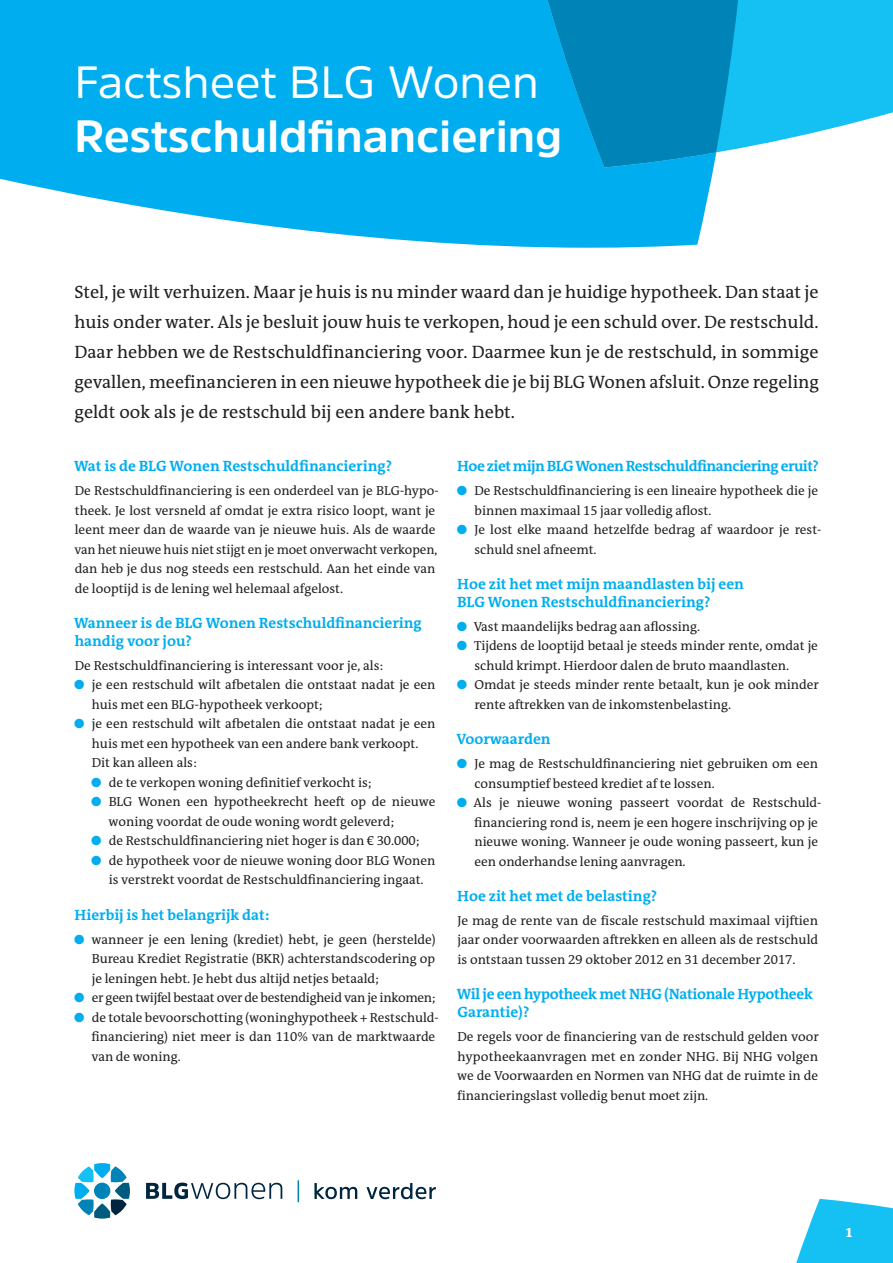
<style>
.page{position:relative;width:893px;height:1263px;background:#fff}
.page>*{position:absolute;margin:0;border:0;box-sizing:border-box;transform-origin:0 0}
.t1{font:700 45px "Amsi Pro";color:#fff}
.t2{font:45px "Amsi Pro";color:#fff}
.t3{font:18px/30px "The Antiqua B W5 Plain";color:#231f20;text-align:justify}
.t4{font:700 16.5px "The Antiqua B W7";color:#fff}
.t5{font:700 15px/18px "The Antiqua B W7";color:#00aeef}
.t6{font:700 15px/18px "The Antiqua B W7";letter-spacing:-.02em;color:#00aeef}
.t7{font:700 15px "The Antiqua B W7";letter-spacing:-.035em;color:#00aeef}
.t8{font:13.2px/19.5px "The Antiqua B W5 Plain";color:#231f20}
.t9{font:13.2px "The Antiqua B W5 Plain";letter-spacing:-.02em;color:#231f20}
.s1{color:#00aeef}
</style>
<div class="page">
<svg style="left:796px;top:1199px;width:97px;height:64px"></svg>
<svg style="left:0;top:0;width:714px;height:248px;background:#19b6f0"></svg>
<svg style="left:738px;top:0;width:155px;height:149px;background:#2fc7f3"></svg>
<svg style="left:548px;top:0;width:190px;height:167px;background:#048ec2"></svg>
<svg style="left:146px;top:1182px;width:136px;height:17px"></svg>
<svg style="left:74px;top:1163px;width:56px;height:55px"></svg>
<svg style="left:314px;top:1183px;width:43px;height:16px"></svg>
<svg style="left:367px;top:1183px;width:69px;height:16px"></svg>
<svg style="left:298px;top:1180px;width:1px;height:22px"></svg>
<h1 class="t2" style="left:74px;top:51px;width:466px">Factsheet BLG Wonen</h1>
<h1 class="t1" style="left:74px;top:105px;width:490px">Restschuldfinanciering</h1>
<p class="t3" style="left:74px;top:277px;width:746px">Stel, je wilt verhuizen. Maar je huis is nu minder waard dan je huidige hypotheek. Dan staat je huis onder water. Als je besluit jouw huis te verkopen, houd je een schuld over. De restschuld.<br>Daar hebben we de Restschuldfinanciering voor. Daarmee kun je de restschuld, in sommige gevallen, meefinancieren in een nieuwe hypotheek die je bij BLG Wonen afsluit. Onze regeling geldt ook als je de restschuld bij een andere bank hebt.</p>
<p class="t5" style="left:74px;top:457px;width:319px">Wat is de BLG Wonen Restschuldfinanciering?</p>
<p class="t8" style="left:74px;top:481px;width:366px">De Restschuldfinanciering is een onderdeel van je BLG-hypo&shy;theek. Je lost versneld af omdat je extra risico loopt, want je leent meer dan de waarde van je nieuwe huis. Als de waarde van het nieuwe huis niet stijgt en je moet onverwacht verkopen, dan heb je dus nog steeds een restschuld. Aan het einde van de looptijd is de lening wel helemaal afgelost.</p>
<p class="t5" style="left:74px;top:614px;width:349px">Wanneer is de BLG Wonen Restschuldfinanciering handig voor jou?</p>
<p class="t8" style="left:75px;top:656px;width:310px">De Restschuldfinanciering is interessant voor je, als:</p>
<p class="t8" style="left:92px;top:675px;width:345px;text-indent:-18px"><span class="s1">●</span> je een restschuld wilt afbetalen die ontstaat nadat je een huis met een BLG-hypotheek verkoopt;</p>
<p class="t8" style="left:92px;top:714px;width:345px;text-indent:-18px"><span class="s1">●</span> je een restschuld wilt afbetalen die ontstaat nadat je een huis met een hypotheek van een andere bank verkoopt.<br>Dit kan alleen als:</p>
<p class="t8" style="left:91px;top:773px;width:282px"><span class="s1">●</span> de te verkopen woning definitief verkocht is;</p>
<p class="t8" style="left:109px;top:792px;width:328px;text-indent:-17px"><span class="s1">●</span> BLG Wonen een hypotheekrecht heeft op de nieuwe woning voordat de oude woning wordt geleverd;</p>
<p class="t8" style="left:91px;top:831px;width:330px"><span class="s1">●</span> de Restschuldfinanciering niet hoger is dan € 30.000;</p>
<p class="t8" style="left:91px;top:851px;width:346px;text-align:center"><span class="s1">●</span> de hypotheek voor de nieuwe woning door BLG Wonen is verstrekt voordat de Restschuldfinanciering ingaat.</p>
<p class="t5" style="left:75px;top:906px;width:196px">Hierbij is het belangrijk dat:</p>
<p class="t8" style="left:92px;top:929px;width:345px;text-align:justify;text-indent:-18px"><span class="s1">●</span> wanneer je een lening (krediet) hebt, je geen (herstelde)<br>Bureau Krediet Registratie (BKR) achterstandscodering op je leningen hebt. Je hebt dus altijd netjes betaald;</p>
<p class="t9" style="left:74px;top:989px;width:363px"><span class="s1">●</span> er geen twijfel bestaat over de bestendigheid van je inkomen;</p>
<p class="t8" style="left:91px;top:1007px;width:349px;text-indent:-17px"><span class="s1">●</span> de totale bevoorschotting (woninghypotheek + Restschuld&shy;financiering) niet meer is dan 110% van de marktwaarde van de woning.</p>
<p class="t7" style="left:457px;top:456px;width:363px">Hoe ziet mijn BLG Wonen Restschuldfinanciering eruit?</p>
<p class="t8" style="left:475px;top:481px;width:345px;text-indent:-18px"><span class="s1">●</span> De Restschuldfinanciering is een lineaire hypotheek die je binnen maximaal 15 jaar volledig aflost.</p>
<p class="t8" style="left:474px;top:520px;width:348px;text-indent:-18px"><span class="s1">●</span> Je lost elke maand hetzelfde bedrag af waardoor je rest&shy;schuld snel afneemt.</p>
<p class="t5" style="left:457px;top:575px;width:288px">Hoe zit het met mijn maandlasten bij een<br>BLG Wonen Restschuldfinanciering?</p>
<p class="t8" style="left:457px;top:617px;width:245px"><span class="s1">●</span> Vast maandelijks bedrag aan aflossing.</p>
<p class="t8" style="left:474px;top:636px;width:345px;text-indent:-18px"><span class="s1">●</span> Tijdens de looptijd betaal je steeds minder rente, omdat je schuld krimpt. Hierdoor dalen de bruto maandlasten.</p>
<p class="t8" style="left:474px;top:675px;width:346px;text-indent:-18px"><span class="s1">●</span> Omdat je steeds minder rente betaalt, kun je ook minder rente aftrekken van de inkomstenbelasting.</p>
<p class="t5" style="left:456px;top:730px;width:96px">Voorwaarden</p>
<p class="t8" style="left:475px;top:754px;width:345px;text-indent:-18px"><span class="s1">●</span> Je mag de Restschuldfinanciering niet gebruiken om een consumptief besteed krediet af te lossen.</p>
<p class="t8" style="left:474px;top:793px;width:349px;text-indent:-17px"><span class="s1">●</span> Als je nieuwe woning passeert voordat de Restschuld&shy;financiering rond is, neem je een hogere inschrijving op je nieuwe woning. Wanneer je oude woning passeert, kun je een onderhandse lening aanvragen.</p>
<p class="t5" style="left:457px;top:887px;width:202px">Hoe zit het met de belasting?</p>
<p class="t8" style="left:457px;top:911px;width:362px;text-align:justify">Je mag de rente van de fiscale restschuld maximaal vijftien jaar onder voorwaarden aftrekken en alleen als de restschuld is ontstaan tussen 29 oktober 2012 en 31 december 2017.</p>
<p class="t6" style="left:457px;top:985px;width:357px">Wil je een hypotheek met NHG (Nationale Hypotheek<br>Garantie)?</p>
<p class="t8" style="left:457px;top:1027px;width:363px;text-align:justify">De regels voor de financiering van de restschuld gelden voor hypotheekaanvragen met en zonder NHG. Bij NHG volgen we de Voorwaarden en Normen van NHG dat de ruimte in de financieringslast volledig benut moet zijn.</p>
<p class="t4" style="left:846px;top:1221px;width:8px">1</p>
</div>
